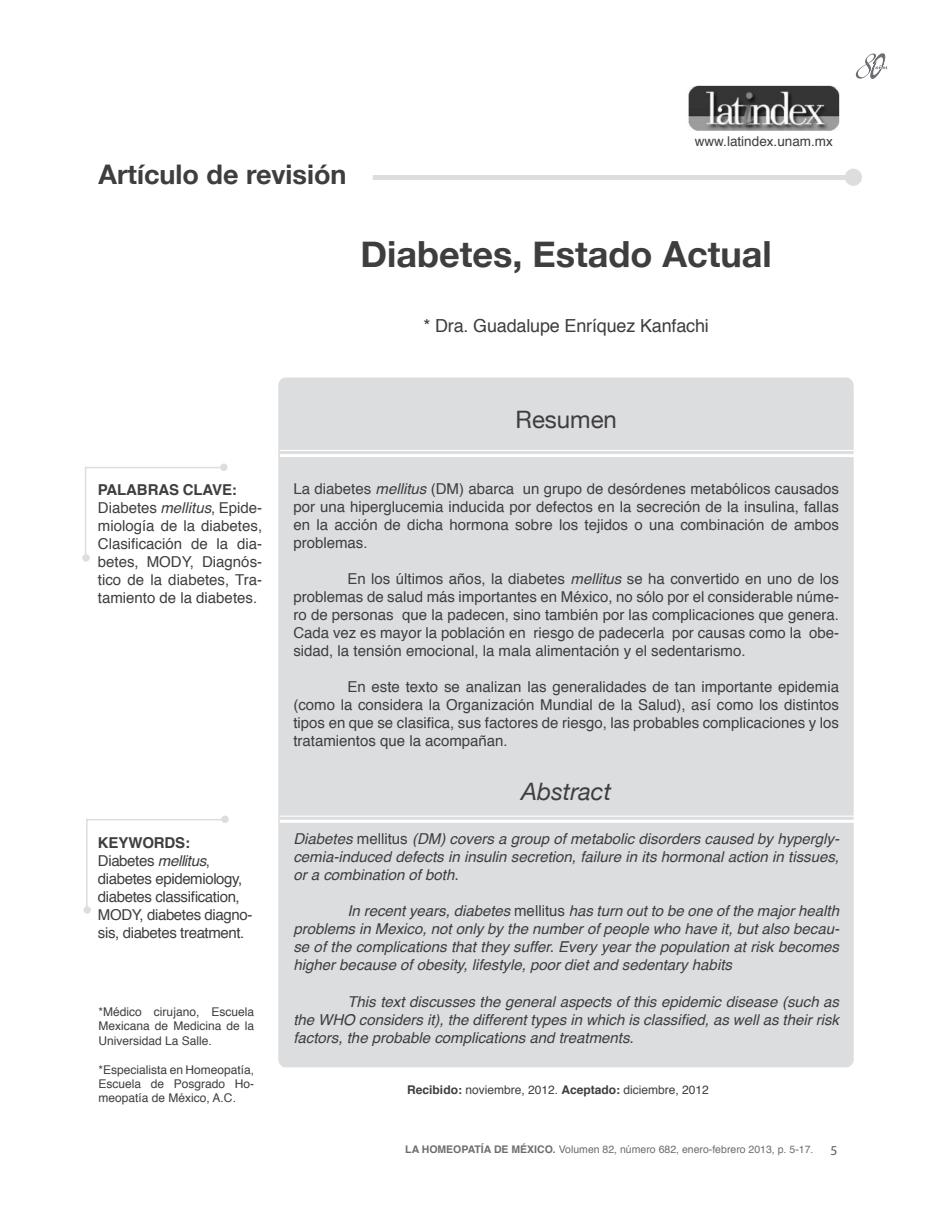
<style>
.page{position:relative;width:936px;height:1212px;background:#fff}
.page>*{position:absolute;margin:0;border:0;box-sizing:border-box;transform-origin:0 0}
.t1{font:700 36px "Helvetica Neue";color:#3e3e3f}
.t2{font:700 27px "Helvetica Neue";color:#3e3e3f}
.t3{font:italic 24px "Helvetica Neue";color:#3e3e3f}
.t4{font:24px "Helvetica Neue";color:#3e3e3f}
.t5{font:18px "Helvetica";letter-spacing:-.01em;color:#3e3e3f}
.t6{font:15px/18px "Helvetica";color:#3e3e3f;text-align:justify}
.t7{font:italic 15px/18px "Helvetica";color:#3e3e3f;text-align:justify}
.t8{font:15px/18px "Helvetica";letter-spacing:-.025em;color:#3e3e3f}
.t9{font:700 15px "Helvetica";letter-spacing:-.01em;color:#3e3e3f}
.t10{font:13.5px "Helvetica";color:#3e3e3f}
.t11{font:13.5px "Myriad Pro";color:#57585a}
.t12{font:12px/14.4px "Helvetica";color:#3e3e3f;text-align:justify}
.t13{font:10.5px "Helvetica";color:#6c6d70}
.s1{font-style:italic}
.s2{font-style:normal}
.s3{font-weight:700}
</style>
<div class="page">
<svg style="left:855px;top:53px;width:32px;height:26px"></svg>
<div style="left:278px;top:377px;width:575px;height:690px;background:#dcdddf;border-radius:8px"></div>
<hr style="left:280px;top:454px;width:575px;height:3px;background:#fff">
<hr style="left:280px;top:820px;width:575px;height:3px;background:#fff">
<hr style="left:280px;top:450px;width:575px;height:1px;background:#fff">
<hr style="left:280px;top:815px;width:575px;height:2px;background:#fff">
<div style="left:220px;top:463px;width:7px;height:8px;background:#dcdddf;border-radius:50%"></div>
<svg style="left:85px;top:467px;width:138px;height:87px"></svg>
<div style="left:82px;top:554px;width:8px;height:8px;background:#dcdddf;border-radius:50%"></div>
<hr style="left:352px;top:175px;width:494px;height:4px;background:#dcdddf">
<div style="left:844px;top:169px;width:18px;height:17px;background:#dcdddf;border-radius:50%"></div>
<div style="left:345px;top:170px;width:28px;height:21px;background:#fff"></div>
<img style="left:688px;top:86px;width:152px;height:44px">
<div style="left:221px;top:815px;width:8px;height:8px;background:#dcdddf;border-radius:50%"></div>
<svg style="left:86px;top:818px;width:138px;height:88px"></svg>
<div style="left:83px;top:906px;width:8px;height:8px;background:#dcdddf;border-radius:50%"></div>
<p class="t2" style="left:98px;top:150px;width:249px">Artículo de revisión</p>
<p class="t10" style="left:694px;top:130px;width:140px">www.latindex.unam.mx</p>
<p class="t1" style="left:360px;top:222px;width:413px">Diabetes, Estado Actual</p>
<p class="t5" style="left:423px;top:312px;width:287px">* Dra. Guadalupe Enríquez Kanfachi</p>
<p class="t4" style="left:515px;top:399px;width:103px">Resumen</p>
<p class="t9" style="left:98px;top:477px;width:141px">PALABRAS CLAVE:</p>
<p class="t6" style="left:98px;top:499px;width:166px">Diabetes <span class="s1">mellitus</span>, Epide&shy;miología de la diabetes, Clasificación de la dia&shy;betes, MODY, Diagnós&shy;tico de la diabetes, Tra&shy;tamiento de la diabetes.</p>
<p class="t9" style="left:98px;top:831px;width:94px">KEYWORDS:</p>
<p class="t8" style="left:98px;top:852px;width:156px">Diabetes <span class="s1">mellitus</span>, diabetes epidemiology, diabetes classification,<br>MODY, diabetes diagno&shy;sis, diabetes treatment.</p>
<p class="t12" style="left:98px;top:1005px;width:157px">*Médico cirujano, Escuela Mexicana de Medicina de la Universidad La Salle.</p>
<p class="t12" style="left:98px;top:1062px;width:157px">*Especialista en Homeopatía, Escuela de Posgrado Ho&shy;meopatía de México, A.C.</p>
<p class="t6" style="left:293px;top:480px;width:547px">La diabetes <span class="s1">mellitus</span> (DM) abarca un grupo de desórdenes metabólicos causados por una hiperglucemia inducida por defectos en la secreción de la insulina, fallas en la acción de dicha hormona sobre los tejidos o una combinación de ambos problemas.</p>
<p class="t6" style="left:293px;top:570px;width:547px;text-indent:54px">En los últimos años, la diabetes <span class="s1">mellitus</span> se ha convertido en uno de los problemas de salud más importantes en México, no sólo por el considerable núme&shy;ro de personas que la padecen, sino también por las complicaciones que genera.<br>Cada vez es mayor la población en riesgo de padecerla por causas como la obe&shy;sidad, la tensión emocional, la mala alimentación y el sedentarismo.</p>
<p class="t6" style="left:293px;top:678px;width:547px;text-indent:54px">En este texto se analizan las generalidades de tan importante epidemia (como la considera la Organización Mundial de la Salud), así como los distintos tipos en que se clasifica, sus factores de riesgo, las probables complicaciones y los tratamientos que la acompañan.</p>
<p class="t3" style="left:521px;top:771px;width:92px">Abstract</p>
<p class="t7" style="left:293px;top:830px;width:547px">Diabetes <span class="s2">mellitus</span> (DM) covers a group of metabolic disorders caused by hypergly&shy;cemia-induced defects in insulin secretion, failure in its hormonal action in tissues, or a combination of both.</p>
<p class="t7" style="left:293px;top:902px;width:547px;text-indent:54px">In recent years, diabetes <span class="s2">mellitus</span> has turn out to be one of the major health problems in Mexico, not only by the number of people who have it, but also becau&shy;se of the complications that they suffer. Every year the population at risk becomes higher because of obesity, lifestyle, poor diet and sedentary habits</p>
<p class="t7" style="left:293px;top:992px;width:547px;text-indent:54px">This text discusses the general aspects of this epidemic disease (such as the WHO considers it), the different types in which is classified, as well as their risk factors, the probable complications and treatments.</p>
<p class="t12" style="left:407px;top:1082px;width:303px"><span class="s3">Recibido:</span> noviembre, 2012. <span class="s3">Aceptado:</span> diciembre, 2012</p>
<p class="t13" style="left:405px;top:1141px;width:409px"><span class="s3">LA HOMEOPATÍA DE MÉXICO.</span> Volumen 82, número 682, enero-febrero 2013, p. 5-17.</p>
<p class="t11" style="left:830px;top:1142px;width:8px">5</p>
</div>
